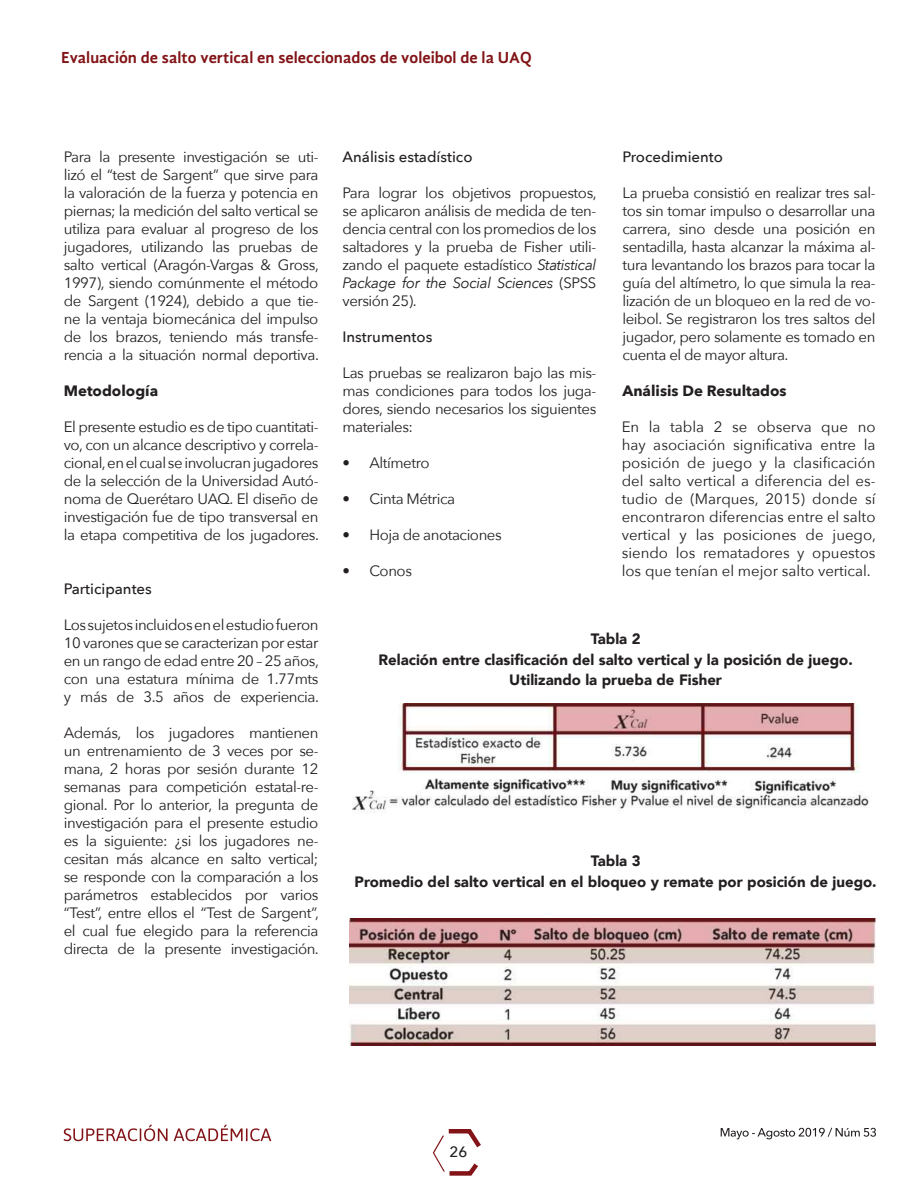
<style>
.page{position:relative;width:918px;height:1188px;background:#fff}
.page>*{position:absolute;margin:0;border:0;box-sizing:border-box;transform-origin:0 0}
.t1{font:700 16.5px "Gandhi Sans";color:#821417}
.t2{font:15px/18px "Avenir Next";letter-spacing:-.03em;color:#231f20;text-align:justify}
.t3{font:900 15px/20.5px "Avenir";color:#231f20;text-align:center}
.t4{font:500 15px "Avenir Next";color:#231f20}
.t5{font:700 15px "Avenir Next";color:#231f20}
.s1{font-style:italic}
</style>
<div class="page">
<svg style="left:433px;top:1129px;width:48px;height:47px"></svg>
<svg style="left:64px;top:1125px;width:207px;height:16px"></svg>
<svg style="left:721px;top:1128px;width:155px;height:11px"></svg>
<img style="left:352px;top:703px;width:516px;height:111px">
<img style="left:349px;top:918px;width:526px;height:127px">
<p class="t1" style="left:61px;top:48px;width:472px">Evaluación de salto vertical en seleccionados de voleibol de la UAQ</p>
<p class="t2" style="left:64px;top:147px;width:257px">Para la presente investigación se uti&shy;lizó el “test de Sargent” que sirve para la valoración de la fuerza y potencia en piernas; la medición del salto vertical se utiliza para evaluar al progreso de los jugadores, utilizando las pruebas de salto vertical (Aragón-Vargas &amp; Gross, 1997), siendo comúnmente el método de Sargent (1924), debido a que tie&shy;ne la ventaja biomecánica del impulso de los brazos, teniendo más transfe&shy;rencia a la situación normal deportiva.</p>
<p class="t5" style="left:64px;top:378px;width:96px">Metodología</p>
<p class="t2" style="left:64px;top:417px;width:257px">El presente estudio es de tipo cuantitati&shy;vo, con un alcance descriptivo y correla&shy;cional, en el cual se involucran jugadores de la selección de la Universidad Autó&shy;noma de Querétaro UAQ. El diseño de investigación fue de tipo transversal en la etapa competitiva de los jugadores.</p>
<p class="t4" style="left:64px;top:576px;width:90px">Participantes</p>
<p class="t2" style="left:64px;top:615px;width:257px">Los sujetos incluidos en el estudio fueron 10 varones que se caracterizan por estar en un rango de edad entre 20 – 25 años, con una estatura mínima de 1.77mts y más de 3.5 años de experiencia.</p>
<p class="t2" style="left:64px;top:723px;width:257px">Además, los jugadores mantienen un entrenamiento de 3 veces por se&shy;mana, 2 horas por sesión durante 12 semanas para competición estatal-re&shy;gional. Por lo anterior, la pregunta de investigación para el presente estudio es la siguiente: ¿si los jugadores ne&shy;cesitan más alcance en salto vertical; se responde con la comparación a los parámetros establecidos por varios “Test”, entre ellos el “Test de Sargent”, el cual fue elegido para la referencia directa de la presente investigación.</p>
<p class="t4" style="left:342px;top:144px;width:132px">Análisis estadístico</p>
<p class="t2" style="left:342px;top:183px;width:256px">Para lograr los objetivos propuestos, se aplicaron análisis de medida de ten&shy;dencia central con los promedios de los saltadores y la prueba de Fisher utili&shy;zando el paquete estadístico <span class="s1">Statistical Package for the Social Sciences</span> (SPSS versión 25).</p>
<p class="t4" style="left:342px;top:324px;width:91px">Instrumentos</p>
<p class="t2" style="left:342px;top:363px;width:255px">Las pruebas se realizaron bajo las mis&shy;mas condiciones para todos los juga&shy;dores, siendo necesarios los siguientes materiales:</p>
<p class="t2" style="left:342px;top:453px;width:89px">• Altímetro</p>
<p class="t2" style="left:342px;top:489px;width:114px">• Cinta Métrica</p>
<p class="t2" style="left:342px;top:525px;width:161px">• Hoja de anotaciones</p>
<p class="t2" style="left:342px;top:561px;width:71px">• Conos</p>
<p class="t4" style="left:622px;top:144px;width:102px">Procedimiento</p>
<p class="t2" style="left:622px;top:183px;width:255px">La prueba consistió en realizar tres sal&shy;tos sin tomar impulso o desarrollar una carrera, sino desde una posición en sentadilla, hasta alcanzar la máxima al&shy;tura levantando los brazos para tocar la guía del altímetro, lo que simula la rea&shy;lización de un bloqueo en la red de vo&shy;leibol. Se registraron los tres saltos del jugador, pero solamente es tomado en cuenta el de mayor altura.</p>
<p class="t5" style="left:622px;top:378px;width:166px">Análisis De Resultados</p>
<p class="t2" style="left:622px;top:417px;width:256px">En la tabla 2 se observa que no hay asociación significativa entre la posición de juego y la clasificación del salto vertical a diferencia del es&shy;tudio de (Marques, 2015) donde sí encontraron diferencias entre el salto vertical y las posiciones de juego, siendo los rematadores y opuestos los que tenían el mejor salto vertical.</p>
<p class="t3" style="left:379px;top:628px;width:476px">Tabla 2<br>Relación entre clasificación del salto vertical y la posición de juego.<br>Utilizando la prueba de Fisher</p>
<p class="t3" style="left:355px;top:850px;width:524px">Tabla 3<br>Promedio del salto vertical en el bloqueo y remate por posición de juego.</p>
<p class="t4" style="left:449px;top:1139px;width:19px">26</p>
</div>
